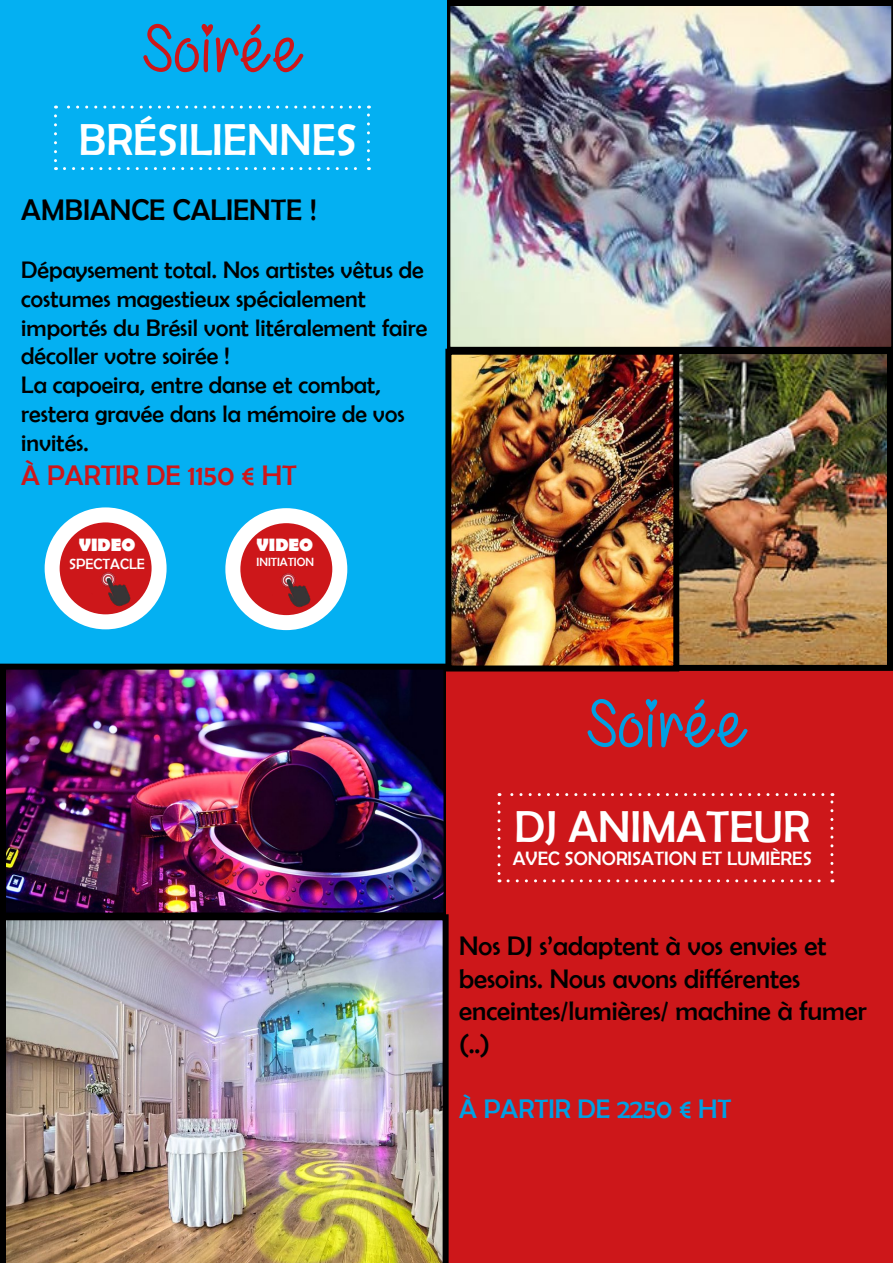
<style>
.page{position:relative;width:893px;height:1263px;background:#fff}
.page>*{position:absolute;margin:0;border:0;box-sizing:border-box;transform-origin:0 0}
.t1{font:69px "Chasing Hearts";color:#cd171a}
.t2{font:69px "Chasing Hearts";color:#009fe3}
.t3{font:45px "Berlin Sans FB";color:#fff}
.t4{font:30px "Berlin Sans FB";color:#000}
.t5{font:28.5px "Berlin Sans FB";color:#cd171a}
.t6{font:27px/32.4px "Berlin Sans FB";color:#000}
.t7{font:27px "Berlin Sans FB";color:#009fe3}
.t8{font:24px/28.8px "Berlin Sans FB";color:#000}
.t9{font:19.5px "Berlin Sans FB";color:#fff}
.t10{font:700 18px "Berlin Sans FB";color:#fff}
.t11{font:15px "Berlin Sans FB";color:#fff}
.t12{font:12px "Berlin Sans FB";color:#fff}
</style>
<div class="page">
<img style="left:446px;top:0;width:447px;height:349px">
<div style="left:0;top:0;width:446px;height:667px;background:#04b0f2"></div>
<img style="left:7px;top:671px;width:435px;height:240px">
<div style="left:0;top:664px;width:449px;height:254px;border:6px solid #000"></div>
<div style="left:446px;top:667px;width:447px;height:596px;background:#cd171a"></div>
<img style="left:0;top:914px;width:449px;height:349px">
<svg style="left:54px;top:116px;width:3px;height:54px"></svg>
<svg style="left:64px;top:167px;width:305px;height:3px"></svg>
<svg style="left:367px;top:106px;width:3px;height:54px"></svg>
<svg style="left:56px;top:106px;width:303px;height:3px"></svg>
<svg style="left:497px;top:803px;width:3px;height:79px"></svg>
<svg style="left:508px;top:879px;width:325px;height:3px"></svg>
<svg style="left:830px;top:793px;width:3px;height:79px"></svg>
<svg style="left:499px;top:793px;width:324px;height:3px"></svg>
<img style="left:679px;top:355px;width:207px;height:309px">
<div style="left:659px;top:348px;width:234px;height:323px;border:6px solid #000"></div>
<img style="left:452px;top:356px;width:220px;height:308px">
<div style="left:445px;top:349px;width:234px;height:322px;border:6px solid #000"></div>
<svg style="left:52px;top:515px;width:107px;height:107px;background:#d53e40"></svg>
<div style="left:45px;top:507px;width:122px;height:122px;border:15px solid #fff;border-radius:50%"></div>
<img style="left:92px;top:573px;width:40px;height:40px">
<svg style="left:233px;top:516px;width:107px;height:107px;background:#d53e40"></svg>
<div style="left:225px;top:508px;width:122px;height:122px;border:15px solid #fff;border-radius:50%"></div>
<img style="left:272px;top:573px;width:41px;height:41px">
<h1 class="t1" style="left:142px;top:5px;width:164px">Soirée</h1>
<h2 class="t3" style="left:79px;top:115px;width:280px">BRÉSILIENNES</h2>
<p class="t4" style="left:21px;top:193px;width:297px">AMBIANCE CALIENTE !</p>
<p class="t8" style="left:21px;top:255px;width:408px">Dépaysement total. Nos artistes vêtus de costumes magestieux spécialement importés du Brésil vont litéralement faire décoller votre soirée !<br>La capoeira, entre danse et combat, restera gravée dans la mémoire de vos invités.</p>
<p class="t5" style="left:21px;top:459px;width:277px">À PARTIR DE 1150 € HT</p>
<p class="t10" style="left:79px;top:534px;width:58px">VIDEO</p>
<p class="t11" style="left:69px;top:555px;width:77px">SPECTACLE</p>
<p class="t10" style="left:257px;top:535px;width:58px">VIDEO</p>
<p class="t12" style="left:257px;top:555px;width:59px">INITIATION</p>
<h1 class="t2" style="left:586px;top:680px;width:164px">Soirée</h1>
<h2 class="t3" style="left:515px;top:801px;width:297px">DJ ANIMATEUR</h2>
<p class="t9" style="left:513px;top:848px;width:301px">AVEC SONORISATION ET LUMIÈRES</p>
<p class="t6" style="left:459px;top:930px;width:409px">Nos DJ s’adaptent à vos envies et besoins. Nous avons différentes enceintes/lumières/ machine à fumer (..)</p>
<p class="t7" style="left:459px;top:1093px;width:274px">À PARTIR DE 2250 € HT</p>
</div>
